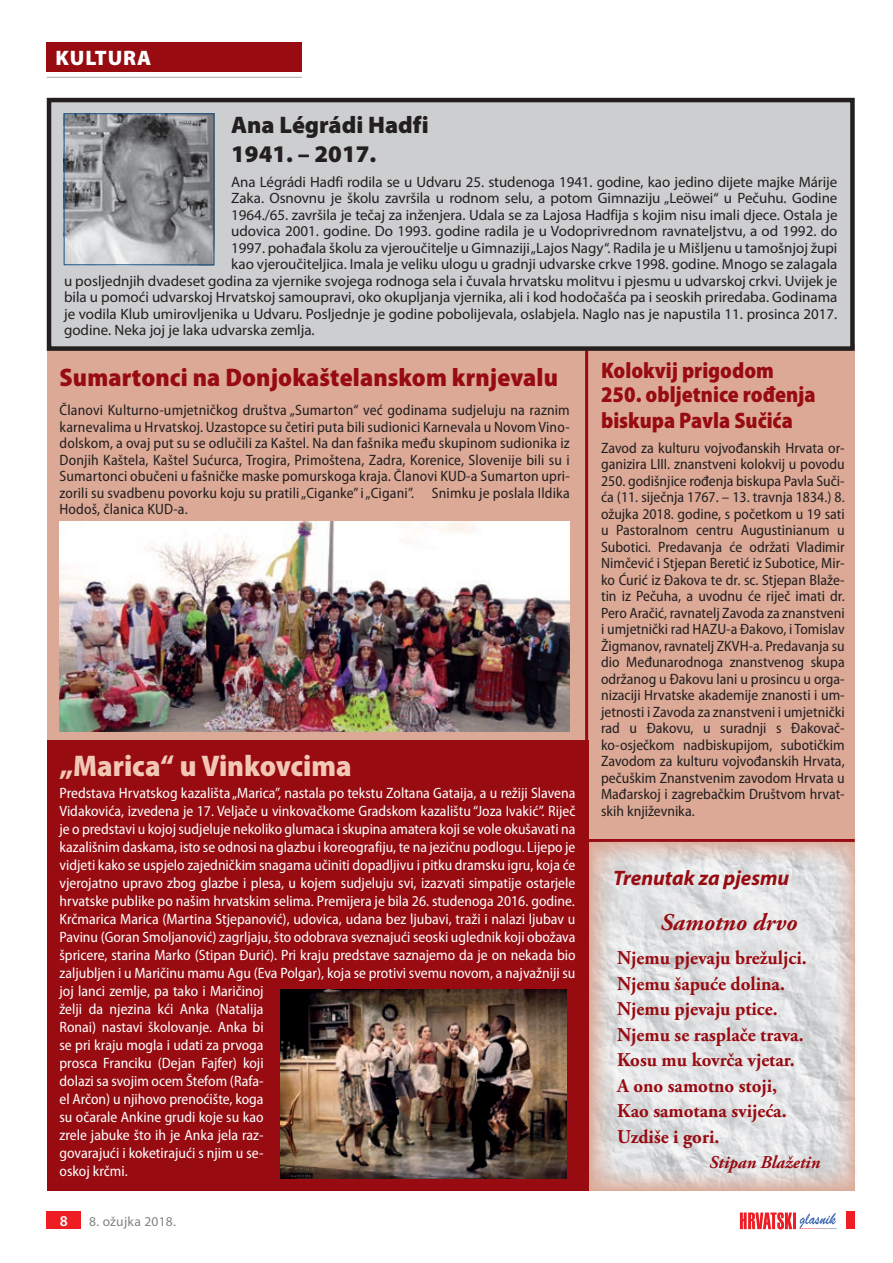
<style>
.page{position:relative;width:893px;height:1263px;background:#fff}
.page>*{position:absolute;margin:0;border:0;box-sizing:border-box;transform-origin:0 0}
.t1{font:900 semi-condensed 30px "Myriad Pro";color:#f2c7b5}
.t2{font:900 semi-condensed 25.5px "Myriad Pro";letter-spacing:.005em;color:#970b11}
.t3{font:900 24px/28.5px "Myriad Pro";color:#231f20}
.t4{font:italic 700 24px "Adobe Garamond Pro";color:#970b11}
.t5{font:900 semi-condensed 22.5px/24.8px "Myriad Pro";color:#970b11;scale:.96 1}
.t6{font:italic 700 21px "Myriad Pro";color:#970b11}
.t7{font:900 21px "Myriad Pro";letter-spacing:.04em;color:#fff}
.t8{font:700 19.5px/25.5px "Adobe Garamond Pro";color:#970b11}
.t9{font:italic 700 18px "Adobe Garamond Pro";color:#970b11}
.t10{font:semi-condensed 15px/16.5px "Myriad Pro";letter-spacing:.01em;color:#231f20;text-align:justify}
.t11{font:semi-condensed 15px/18px "Myriad Pro";color:#fff}
.t12{font:15px "Myriad Pro";color:#231f20}
.t13{font:600 15px "Myriad Pro";color:#fff}
.t14{font:13.5px "Myriad Pro";letter-spacing:.02em;color:#808285}
</style>
<div class="page">
<svg style="left:740px;top:1212px;width:96px;height:17px"></svg>
<div style="left:846px;top:1212px;width:9px;height:17px;background:#ee1d23"></div>
<div style="left:47px;top:1212px;width:34px;height:17px;background:#ee1d23"></div>
<div style="left:47px;top:344px;width:808px;height:846px;background:#dba996"></div>
<hr style="left:557px;top:839px;width:298px;height:3px;background:#970b11">
<div style="left:47px;top:43px;width:255px;height:29px;background:#970b11"></div>
<hr style="left:47px;top:77px;width:255px;height:1px;background:#a8a9ad">
<img style="left:590px;top:841px;width:266px;height:349px">
<img style="left:60px;top:522px;width:510px;height:209px">
<div style="left:47px;top:740px;width:541px;height:450px;background:#970b11"></div>
<img style="left:281px;top:989px;width:286px;height:189px">
<hr style="left:585px;top:344px;width:3px;height:846px;background:#970b11">
<div style="left:49px;top:100px;width:803px;height:249px;background:#cdced0"></div>
<div style="left:47px;top:98px;width:808px;height:253px;border:4px solid #231f20"></div>
<img style="left:66px;top:115px;width:146px;height:148px">
<div style="left:64px;top:113px;width:150px;height:152px;border:1px solid #155082"></div>
<h3 class="t7" style="left:55px;top:44px;width:97px">kultura</h3>
<h3 class="t3" style="left:231px;top:110px;width:199px">Ana Légrádi Hadfi<br>1941. – 2017.</h3>
<p class="t12" style="left:231px;top:172px;width:608px">Ana Légrádi Hadfi rodila se u Udvaru 25. studenoga 1941. godine, kao jedino dijete majke Márije</p>
<p class="t12" style="left:231px;top:189px;width:608px">Zaka. Osnovnu je školu završila u rodnom selu, a potom Gimnaziju „Leöwei“ u Pečuhu. Godine</p>
<p class="t12" style="left:231px;top:205px;width:608px">1964./65. završila je tečaj za inženjera. Udala se za Lajosa Hadfija s kojim nisu imali djece. Ostala je</p>
<p class="t12" style="left:231px;top:222px;width:608px">udovica 2001. godine. Do 1993. godine radila je u Vodoprivrednom ravnateljstvu, a od 1992. do</p>
<p class="t12" style="left:231px;top:238px;width:608px">1997. pohađala školu za vjeroučitelje u Gimnaziji „Lajos Nagy“. Radila je u Mišljenu u tamošnjoj župi</p>
<p class="t12" style="left:231px;top:255px;width:608px">kao vjeroučiteljica. Imala je veliku ulogu u gradnji udvarske crkve 1998. godine. Mnogo se zalagala</p>
<p class="t12" style="left:64px;top:271px;width:775px">u posljednjih dvadeset godina za vjernike svojega rodnoga sela i čuvala hrvatsku molitvu i pjesmu u udvarskoj crkvi. Uvijek je</p>
<p class="t12" style="left:64px;top:288px;width:775px">bila u pomoći udvarskoj Hrvatskoj samoupravi, oko okupljanja vjernika, ali i kod hodočašća pa i seoskih priredaba. Godinama</p>
<p class="t12" style="left:64px;top:304px;width:775px">je vodila Klub umirovljenika u Udvaru. Posljednje je godine pobolijevala, oslabjela. Naglo nas je napustila 11. prosinca 2017.</p>
<p class="t12" style="left:64px;top:321px;width:252px">godine. Neka joj je laka udvarska zemlja.</p>
<h2 class="t2" style="left:60px;top:360px;width:500px">Sumartonci na Donjokaštelanskom krnjevalu</h2>
<p class="t10" style="left:60px;top:402px;width:512px">Članovi Kulturno-umjetničkog društva „Sumarton“ već godinama sudjeluju na raznim karnevalima u Hrvatskoj. Uzastopce su četiri puta bili sudionici Karnevala u Novom Vino&shy;dolskom, a ovaj put su se odlučili za Kaštel. Na dan fašnika među skupinom sudionika iz Donjih Kaštela, Kaštel Sućurca, Trogira, Primoštena, Zadra, Korenice, Slovenije bili su i Sumartonci obučeni u fašničke maske pomurskoga kraja. Članovi KUD-a Sumarton upri&shy;zorili su svadbenu povorku koju su pratili „Ciganke” i „Cigani”. Snimku je poslala Ildika Hodoš, članica KUD-a.</p>
<h1 class="t1" style="left:60px;top:746px;width:294px">„Marica“ u Vinkovcima</h1>
<p class="t11" style="left:60px;top:784px;width:517px">Predstava Hrvatskog kazališta „Marica”, nastala po tekstu Zoltana Gataija, a u režiji Slavena Vidakovića, izvedena je 17. Veljače u vinkovačkome Gradskom kazalištu “Joza Ivakić”. Riječ je o predstavi u kojoj sudjeluje nekoliko glumaca i skupina amatera koji se vole okušavati na kazališnim daskama, isto se odnosi na glazbu i koreografiju, te na jezičnu podlogu. Lijepo je vidjeti kako se uspjelo zajedničkim snagama učiniti dopadljivu i pitku dramsku igru, koja će vjerojatno upravo zbog glazbe i plesa, u kojem sudjeluju svi, izazvati simpatije ostarjele hrvatske publike po našim hrvatskim selima. Premijera je bila 26. studenoga 2016. godine.<br>Krčmarica Marica (Martina Stjepanović), udovica, udana bez ljubavi, traži i nalazi ljubav u Pavinu (Goran Smoljanović) zagrljaju, što odobrava sveznajući seoski uglednik koji obožava špricere, starina Marko (Stipan Đurić). Pri kraju predstave saznajemo da je on nekada bio zaljubljen i u Maričinu mamu Agu (Eva Polgar), koja se protivi svemu novom, a najvažniji su joj lanci zemlje, pa tako i Maričinoj<br>želji da njezina kći Anka (Natalija<br>Ronai) nastavi školovanje. Anka bi<br>se pri kraju mogla i udati za prvoga<br>prosca Franciku (Dejan Fajfer) koji<br>dolazi sa svojim ocem Štefom (Rafa-<br>el Arčon) u njihovo prenoćište, koga<br>su očarale Ankine grudi koje su kao<br>zrele jabuke što ih je Anka jela raz-<br>govarajući i koketirajući s njim u se-<br>oskoj krčmi.</p>
<p class="t13" style="left:60px;top:1211px;width:10px">8</p>
<p class="t14" style="left:89px;top:1213px;width:88px">8. ožujka 2018.</p>
<h3 class="t5" style="left:601px;top:358px;width:225px">Kolokvij prigodom<br>250. obljetnice rođenja biskupa Pavla Sučića</h3>
<p class="t10" style="left:601px;top:439px;width:245px">Zavod za kulturu vojvođanskih Hrvata or&shy;ganizira LIII. znanstveni kolokvij u povodu 250. godišnjice rođenja biskupa Pavla Suči&shy;ća (11. siječnja 1767. – 13. travnja 1834.) 8. ožujka 2018. godine, s početkom u 19 sati u Pastoralnom centru Augustinianum u Subotici. Predavanja će održati Vladimir Nimčević i Stjepan Beretić iz Subotice, Mir&shy;ko Ćurić iz Đakova te dr. sc. Stjepan Blaže&shy;tin iz Pečuha, a uvodnu će riječ imati dr.<br>Pero Aračić, ravnatelj Zavoda za znanstveni i umjetnički rad HAZU-a Đakovo, i Tomislav Žigmanov, ravnatelj ZKVH-a. Predavanja su dio Međunarodnoga znanstvenog skupa održanog u Đakovu lani u prosincu u orga&shy;nizaciji Hrvatske akademije znanosti i um&shy;jetnosti i Zavoda za znanstveni i umjetnički rad u Đakovu, u suradnji s Đakovač&shy;ko-osječkom nadbiskupijom, subotičkim Zavodom za kulturu vojvođanskih Hrvata, pečuškim Znanstvenim zavodom Hrvata u Mađarskoj i zagrebačkim Društvom hrvat&shy;skih književnika.</p>
<h3 class="t6" style="left:613px;top:864px;width:178px">Trenutak za pjesmu</h3>
<h3 class="t4" style="left:660px;top:909px;width:138px">Samotno drvo</h3>
<h3 class="t8" style="left:617px;top:946px;width:191px">Njemu pjevaju brežuljci.<br>Njemu šapuće dolina.<br>Njemu pjevaju ptice.<br>Njemu se rasplače trava.<br>Kosu mu kovrča vjetar.<br>A ono samotno stoji,<br>Kao samotana svijeća.<br>Uzdiše i gori.</h3>
<p class="t9" style="left:709px;top:1152px;width:112px">Stipan Blažetin</p>
</div>
